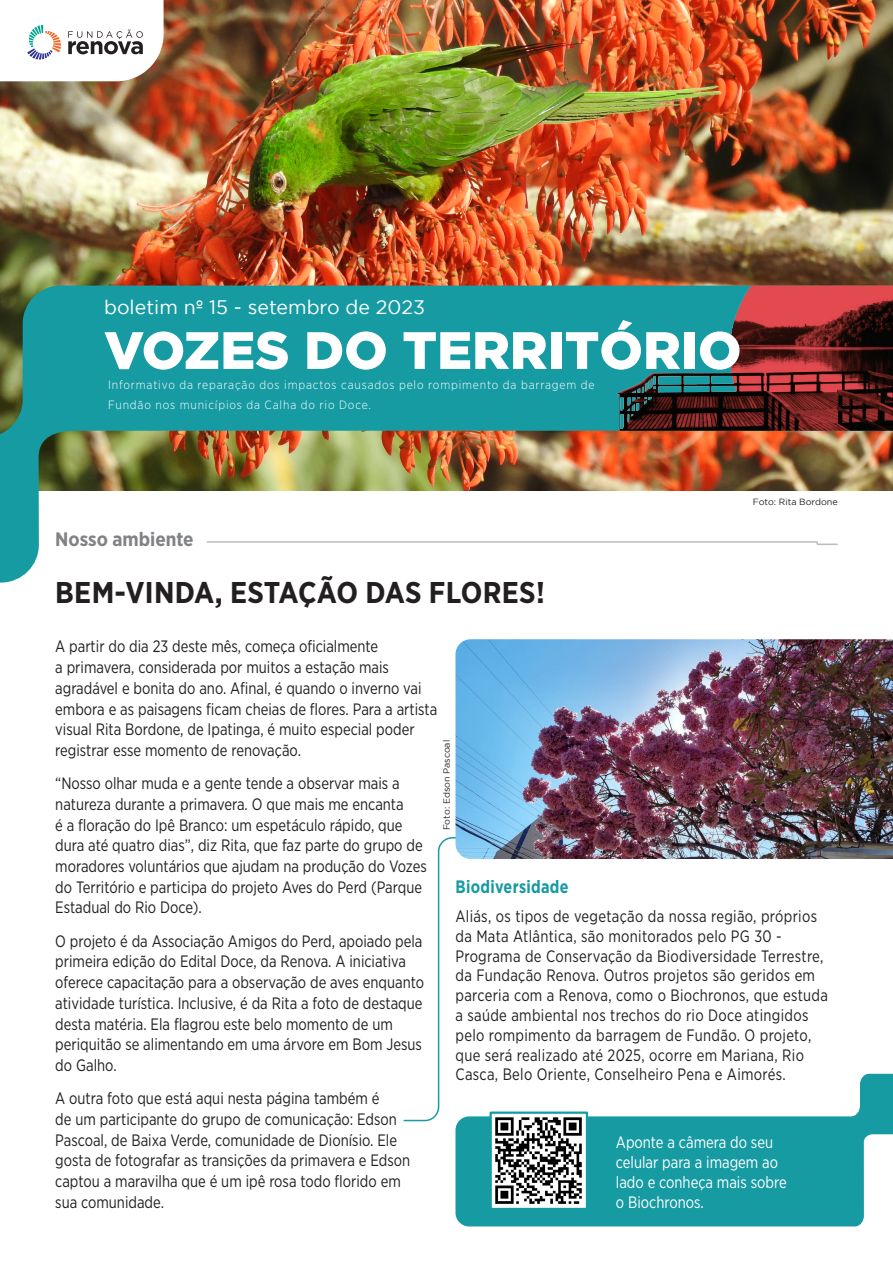
<style>
.page{position:relative;width:893px;height:1263px;background:#fff}
.page>*{position:absolute;margin:0;border:0;box-sizing:border-box;transform-origin:0 0}
.t1{font:900 52.5px "Gotham";color:#fff}
.t2{font:700 30px "Gotham Narrow";letter-spacing:.01em;color:#231f20}
.t3{font:19.5px "Gotham";color:#fff}
.t4{font:700 19.5px "Gotham Narrow";color:#808285}
.t5{font:700 18px "Gotham Narrow";letter-spacing:.02em;color:#179ba3;scale:.91 1}
.t6{font:16.5px/20.7px "Gotham Narrow";color:#231f20;scale:.91 1}
.t7{font:16.5px/19.8px "Gotham Narrow";letter-spacing:.02em;color:#231f20;scale:.91 1}
.t8{font:16.5px/19.8px "Gotham Narrow";color:#fff;scale:.91 1}
.t9{font:300 12px/20.4px "Gotham Narrow";letter-spacing:.07em;color:#fff}
.t10{font:9px "Gotham";color:#231f20}
</style>
<div class="page">
<svg style="left:403px;top:837px;width:52px;height:285px"></svg>
<img style="left:0;top:0;width:893px;height:286px">
<img style="left:0;top:286px;width:893px;height:297px">
<img style="left:17px;top:286px;width:876px;height:148px">
<svg style="left:205px;top:540px;width:634px;height:6px"></svg>
<svg style="left:0;top:0;width:164px;height:81px"></svg>
<img style="left:455px;top:639px;width:438px;height:220px">
<svg style="left:455px;top:1074px;width:438px;height:152px;fill:#179ba3"></svg>
<img style="left:493px;top:1114px;width:92px;height:93px">
<div style="left:490px;top:1111px;width:98px;height:99px;border:2px solid #179ba3"></div>
<p class="t3" style="left:104px;top:296px;width:322px">boletim nº 15 - setembro de 2023</p>
<h1 class="t1" style="left:104px;top:320px;width:639px">VOZES DO TERRITÓRIO</h1>
<p class="t9" style="left:108px;top:374px;width:488px">Informativo da reparação dos impactos causados pelo rompimento da barragem de<br>Fundão nos municípios da Calha do rio Doce.</p>
<p class="t4" style="left:55px;top:527px;width:140px">Nosso ambiente</p>
<h2 class="t2" style="left:55px;top:573px;width:491px">BEM-VINDA, ESTAÇÃO DAS FLORES!</h2>
<p class="t10" style="left:753px;top:497px;width:86px">Foto: Rita Bordone</p>
<p class="t6" style="left:55px;top:636px;width:421px">A partir do dia 23 deste mês, começa oficialmente<br>a primavera, considerada por muitos a estação mais agradável e bonita do ano. Afinal, é quando o inverno vai embora e as paisagens ficam cheias de flores. Para a artista visual Rita Bordone, de Ipatinga, é muito especial poder registrar esse momento de renovação.</p>
<p class="t6" style="left:55px;top:773px;width:410px">“Nosso olhar muda e a gente tende a observar mais a natureza durante a primavera. O que mais me encanta<br>é a floração do Ipê Branco: um espetáculo rápido, que dura até quatro dias”, diz Rita, que faz parte do grupo de moradores voluntários que ajudam na produção do Vozes do Território e participa do projeto Aves do Perd (Parque Estadual do Rio Doce).</p>
<p class="t6" style="left:55px;top:930px;width:407px">O projeto é da Associação Amigos do Perd, apoiado pela primeira edição do Edital Doce, da Renova. A iniciativa oferece capacitação para a observação de aves enquanto atividade turística. Inclusive, é da Rita a foto de destaque desta matéria. Ela flagrou este belo momento de um periquitão se alimentando em uma árvore em Bom Jesus do Galho.</p>
<p class="t6" style="left:55px;top:1088px;width:392px">A outra foto que está aqui nesta página também é<br>de um participante do grupo de comunicação: Edson Pascoal, de Baixa Verde, comunidade de Dionísio. Ele gosta de fotografar as transições da primavera e Edson captou a maravilha que é um ipê rosa todo florido em sua comunidade.</p>
<p class="t10" style="left:442px;top:830px;width:92px;rotate:-90deg">Foto: Edson Pascoal</p>
<p class="t5" style="left:455px;top:875px;width:126px">Biodiversidade</p>
<p class="t7" style="left:455px;top:906px;width:411px">Aliás, os tipos de vegetação da nossa região, próprios da Mata Atlântica, são monitorados pelo PG 30 - Programa de Conservação da Biodiversidade Terrestre, da Fundação Renova. Outros projetos são geridos em parceria com a Renova, como o Biochronos, que estuda a saúde ambiental nos trechos do rio Doce atingidos pelo rompimento da barragem de Fundão. O projeto, que será realizado até 2025, ocorre em Mariana, Rio Casca, Belo Oriente, Conselheiro Pena e Aimorés.</p>
<p class="t8" style="left:616px;top:1132px;width:189px">Aponte a câmera do seu celular para a imagem ao lado e conheça mais sobre o Biochronos.</p>
</div>
